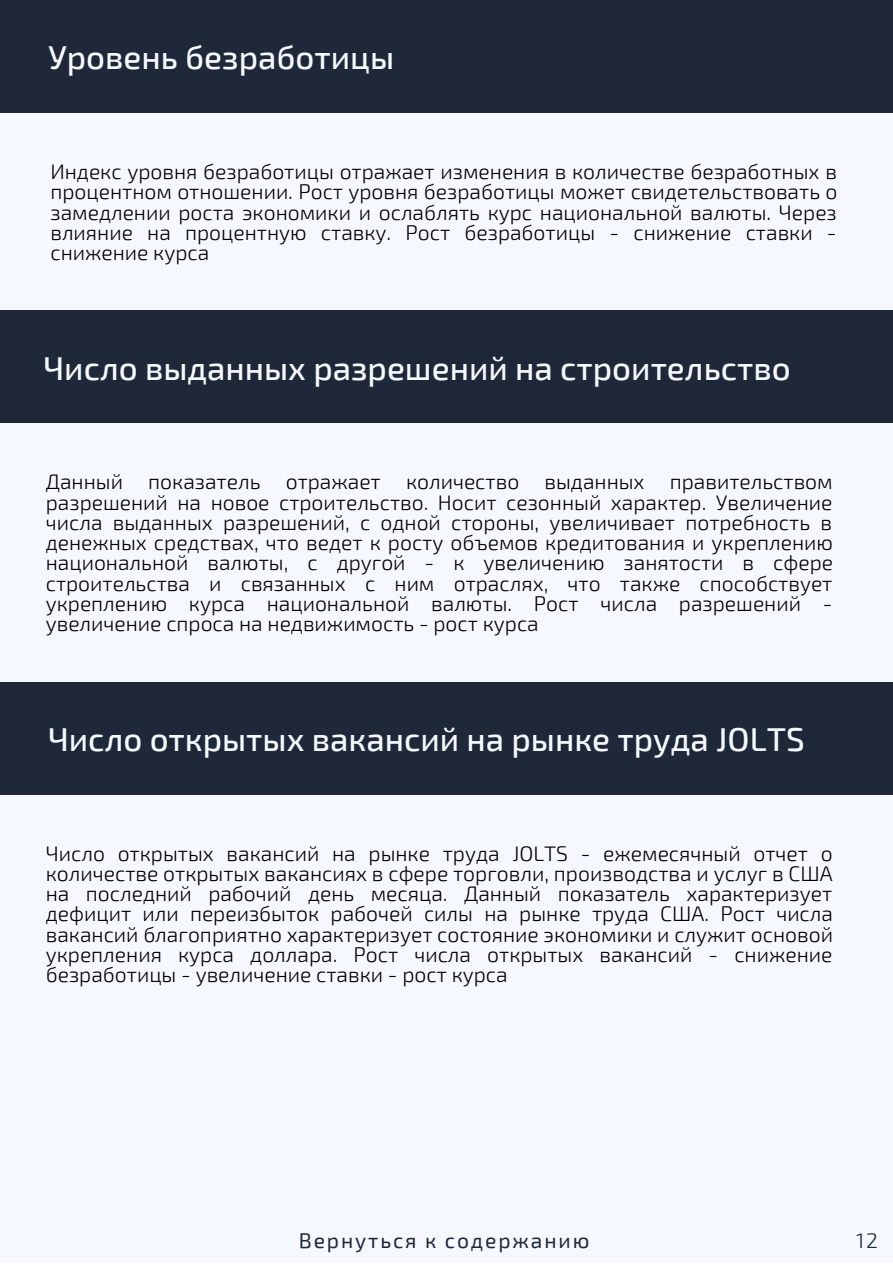
<style>
.page{position:relative;width:893px;height:1264px;background:#fff}
.page>*{position:absolute;margin:0;border:0;box-sizing:border-box;transform-origin:0 0}
.t1{font:500 33px "Exo 2";color:#f5f9ff}
.t2{font:300 21px/20.2px "Exo 2";color:#000;text-align:justify}
.t3{font:21px "Exo 2";letter-spacing:.09em;color:#1f2839}
.t4{font:300 21px "Exo 2";color:#1f2839}
</style>
<div class="page">
<div style="left:0;top:0;width:892px;height:1262px;background:#f5f9ff"></div>
<div style="left:0;top:0;width:892px;height:113px;background:#1f2839"></div>
<div style="left:0;top:310px;width:892px;height:113px;background:#1f2839"></div>
<div style="left:0;top:681px;width:892px;height:113px;background:#1f2839"></div>
<h1 class="t1" style="left:48px;top:36px;width:347px">Уровень безработицы</h1>
<p class="t2" style="left:50px;top:160px;width:788px">Индекс уровня безработицы отражает изменения в количестве безработных в процентном отношении. Рост уровня безработицы может свидетельствовать о замедлении роста экономики и ослаблять курс национальной валюты. Через влияние на процентную ставку. Рост безработицы - снижение ставки - снижение курса</p>
<h1 class="t1" style="left:43px;top:347px;width:748px">Число выданных разрешений на строительство</h1>
<p class="t2" style="left:46px;top:471px;width:788px">Данный показатель отражает количество выданных правительством разрешений на новое строительство. Носит сезонный характер. Увеличение числа выданных разрешений, с одной стороны, увеличивает потребность в денежных средствах, что ведет к росту объемов кредитования и укреплению национальной валюты, с другой - к увеличению занятости в сфере строительства и связанных с ним отраслях, что также способствует укреплению курса национальной валюты. Рост числа разрешений - увеличение спроса на недвижимость - рост курса</p>
<h1 class="t1" style="left:48px;top:718px;width:758px">Число открытых вакансий на рынке труда JOLTS</h1>
<p class="t2" style="left:46px;top:842px;width:788px">Число открытых вакансий на рынке труда JOLTS - ежемесячный отчет о количестве открытых вакансиях в сфере торговли, производства и услуг в США на последний рабочий день месяца. Данный показатель характеризует дефицит или переизбыток рабочей силы на рынке труда США. Рост числа вакансий благоприятно характеризует состояние экономики и служит основой укрепления курса доллара. Рост числа открытых вакансий - снижение безработицы - увеличение ставки - рост курса</p>
<p class="t3" style="left:299px;top:1226px;width:292px">Вернуться к содержанию</p>
<p class="t4" style="left:856px;top:1226px;width:23px">12</p>
</div>
